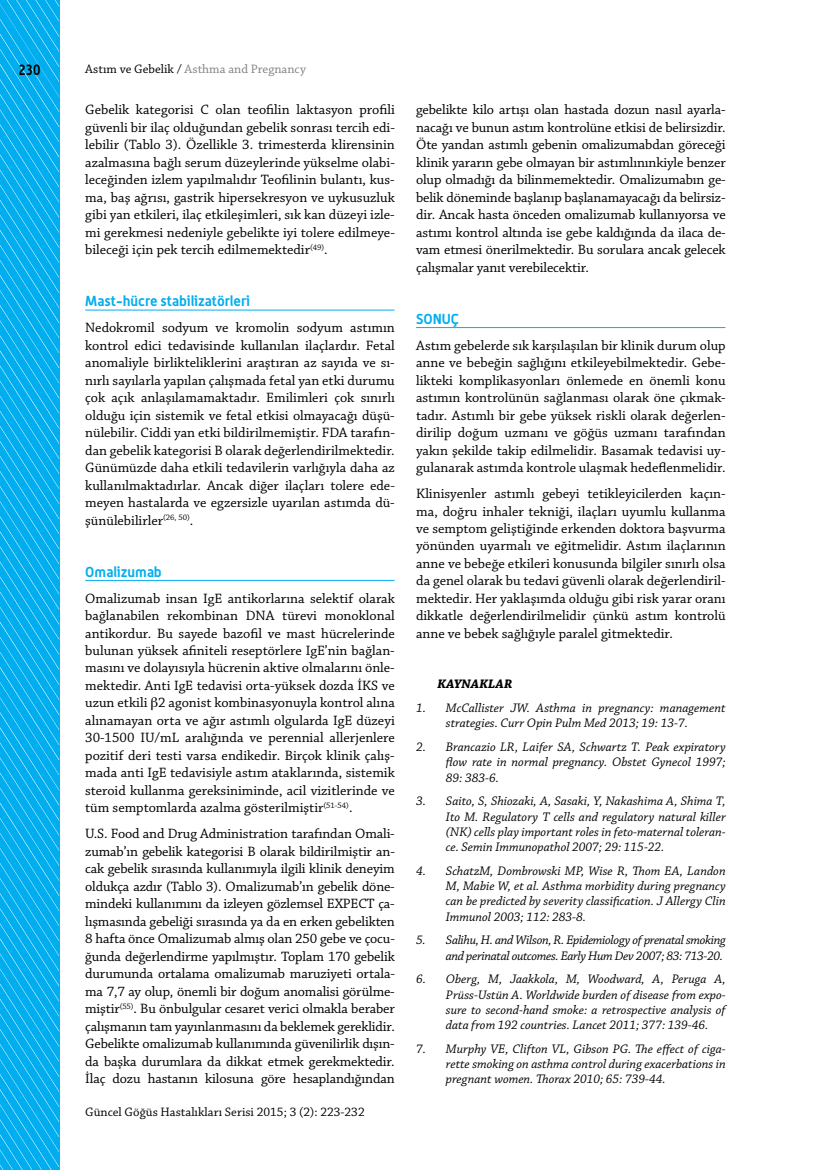
<style>
.page{position:relative;width:830px;height:1170px;background:#fff}
.page>*{position:absolute;margin:0;border:0;box-sizing:border-box;transform-origin:0 0}
.t1{font:700 15px "Alwyn";color:#000;scale:.85 1}
.t2{font:14.25px/17.4px "Chaparral Pro";color:#000;text-align:justify}
.t3{font:700 14.25px "Alwyn";color:#00aeef}
.t4{font:italic 13.05px/15.3px "Chaparral Pro";color:#000;text-align:justify}
.t5{font:italic 13.05px/15.3px "Chaparral Pro";letter-spacing:-.025em;color:#000;text-align:right}
.t6{font:italic 700 13.05px "Chaparral Pro";color:#000}
.t7{font:12.9px "Chaparral Pro";color:#000}
.t8{font:12.9px "Chaparral Pro";color:#808285}
.s1{color:#000}
</style>
<div class="page">
<hr style="left:85px;top:310px;width:309px;height:1px;background:#00aeef">
<hr style="left:85px;top:580px;width:309px;height:1px;background:#00aeef">
<hr style="left:416px;top:327px;width:309px;height:1px;background:#00aeef">
<svg style="left:0;top:0;width:59px;height:1169px;background:#0eb2ef"></svg>
<p class="t1" style="left:18px;top:61px;width:28px">230</p>
<p class="t8" style="left:85px;top:62px;width:222px"><span class="s1">Astım ve Gebelik /</span> Asthma and Pregnancy</p>
<p class="t2" style="left:85px;top:102px;width:311px">Gebelik kategorisi C olan teofilin laktasyon profili güvenli bir ilaç olduğundan gebelik sonrası tercih edi&shy;lebilir (Tablo 3). Özellikle 3. trimesterda klirensinin azalmasına bağlı serum düzeylerinde yükselme olabi&shy;leceğinden izlem yapılmalıdır Teofilinin bulantı, kus&shy;ma, baş ağrısı, gastrik hipersekresyon ve uykusuzluk gibi yan etkileri, ilaç etkileşimleri, sık kan düzeyi izle&shy;mi gerekmesi nedeniyle gebelikte iyi tolere edilmeye&shy;bileceği için pek tercih edilmemektedir<sup>(49)</sup>.</p>
<p class="t3" style="left:85px;top:292px;width:166px">Mast-hücre stabilizatörleri</p>
<p class="t2" style="left:85px;top:319px;width:311px">Nedokromil sodyum ve kromolin sodyum astımın kontrol edici tedavisinde kullanılan ilaçlardır. Fetal anomaliyle birlikteliklerini araştıran az sayıda ve sı&shy;nırlı sayılarla yapılan çalışmada fetal yan etki durumu çok açık anlaşılamamaktadır. Emilimleri çok sınırlı olduğu için sistemik ve fetal etkisi olmayacağı düşü&shy;nülebilir. Ciddi yan etki bildirilmemiştir. FDA tarafın&shy;dan gebelik kategorisi B olarak değerlendirilmektedir.<br>Günümüzde daha etkili tedavilerin varlığıyla daha az kullanılmaktadırlar. Ancak diğer ilaçları tolere ede&shy;meyen hastalarda ve egzersizle uyarılan astımda dü&shy;şünülebilirler<sup>(26,</sup> <sup>50)</sup>.</p>
<p class="t3" style="left:85px;top:562px;width:78px">Omalizumab</p>
<p class="t2" style="left:85px;top:590px;width:311px">Omalizumab insan IgE antikorlarına selektif olarak bağlanabilen rekombinan DNA türevi monoklonal antikordur. Bu sayede bazofil ve mast hücrelerinde bulunan yüksek afiniteli reseptörlere IgE’nin bağlan&shy;masını ve dolayısıyla hücrenin aktive olmalarını önle&shy;mektedir. Anti IgE tedavisi orta-yüksek dozda İKS ve uzun etkili 2 agonist kombinasyonuyla kontrol alına alınamayan orta ve ağır astımlı olgularda IgE düzeyi 30-1500 IU/mL aralığında ve perennial allerjenlere pozitif deri testi varsa endikedir. Birçok klinik çalış&shy;mada anti IgE tedavisiyle astım ataklarında, sistemik steroid kullanma gereksiniminde, acil vizitlerinde ve tüm semptomlarda azalma gösterilmiştir<sup>(51-54)</sup>.</p>
<p class="t2" style="left:85px;top:825px;width:311px">U.S. Food and Drug Administration tarafından Omali&shy;zumab’ın gebelik kategorisi B olarak bildirilmiştir an&shy;cak gebelik sırasında kullanımıyla ilgili klinik deneyim oldukça azdır (Tablo 3). Omalizumab’ın gebelik döne&shy;mindeki kullanımını da izleyen gözlemsel EXPECT ça&shy;lışmasında gebeliği sırasında ya da en erken gebelikten 8 hafta önce Omalizumab almış olan 250 gebe ve çocu&shy;ğunda değerlendirme yapılmıştır. Toplam 170 gebelik durumunda ortalama omalizumab maruziyeti ortala&shy;ma 7,7 ay olup, önemli bir doğum anomalisi görülme&shy;miştir<sup>(55)</sup>. Bu önbulgular cesaret verici olmakla beraber çalışmanın tam yayınlanmasını da beklemek gereklidir.<br>Gebelikte omalizumab kullanımında güvenilirlik dışın&shy;da başka durumlara da dikkat etmek gerekmektedir.<br>İlaç dozu hastanın kilosuna göre hesaplandığından</p>
<p class="t7" style="left:85px;top:1104px;width:281px">Güncel Göğüs Hastalıkları Serisi 2015; 3 (2): 223-232</p>
<p class="t2" style="left:416px;top:102px;width:311px">gebelikte kilo artışı olan hastada dozun nasıl ayarla&shy;nacağı ve bunun astım kontrolüne etkisi de belirsizdir.<br>Öte yandan astımlı gebenin omalizumabdan göreceği klinik yararın gebe olmayan bir astımlınınkiyle benzer olup olmadığı da bilinmemektedir. Omalizumabın ge&shy;belik döneminde başlanıp başlanamayacağı da belirsiz&shy;dir. Ancak hasta önceden omalizumab kullanıyorsa ve astımı kontrol altında ise gebe kaldığında da ilaca de&shy;vam etmesi önerilmektedir. Bu sorulara ancak gelecek çalışmalar yanıt verebilecektir.</p>
<p class="t3" style="left:416px;top:310px;width:45px">SONUÇ</p>
<p class="t2" style="left:416px;top:337px;width:311px">Astım gebelerde sık karşılaşılan bir klinik durum olup anne ve bebeğin sağlığını etkileyebilmektedir. Gebe&shy;likteki komplikasyonları önlemede en önemli konu astımın kontrolünün sağlanması olarak öne çıkmak&shy;tadır. Astımlı bir gebe yüksek riskli olarak değerlen&shy;dirilip doğum uzmanı ve göğüs uzmanı tarafından yakın şekilde takip edilmelidir. Basamak tedavisi uy&shy;gulanarak astımda kontrole ulaşmak hedeflenmelidir.</p>
<p class="t2" style="left:416px;top:485px;width:311px">Klinisyenler astımlı gebeyi tetikleyicilerden kaçın&shy;ma, doğru inhaler tekniği, ilaçları uyumlu kullanma ve semptom geliştiğinde erkenden doktora başvurma yönünden uyarmalı ve eğitmelidir. Astım ilaçlarının anne ve bebeğe etkileri konusunda bilgiler sınırlı olsa da genel olarak bu tedavi güvenli olarak değerlendiril&shy;mektedir. Her yaklaşımda olduğu gibi risk yarar oranı dikkatle değerlendirilmelidir çünkü astım kontrolü anne ve bebek sağlığıyle paralel gitmektedir.</p>
<p class="t6" style="left:437px;top:676px;width:76px">KAYNAKLAR</p>
<p class="t4" style="left:445px;top:701px;width:281px;text-indent:-30px">1. McCallister JW. Asthma in pregnancy: management strategies. Curr Opin Pulm Med 2013; 19: 13-7.</p>
<p class="t4" style="left:445px;top:739px;width:281px;text-indent:-30px">2. Brancazio LR, Laifer SA, Schwartz T. Peak expiratory flow rate in normal pregnancy. Obstet Gynecol 1997; 89: 383-6.</p>
<p class="t4" style="left:445px;top:794px;width:281px;text-indent:-30px">3. Saito, S, Shiozaki, A, Sasaki, Y, Nakashima A, Shima T, Ito M. Regulatory T cells and regulatory natural killer (NK) cells play important roles in feto-maternal toleran&shy;ce. Semin Immunopathol 2007; 29: 115-22.</p>
<p class="t4" style="left:445px;top:863px;width:281px;text-indent:-30px">4. SchatzM, Dombrowski MP, Wise R, Thom EA, Landon M, Mabie W, et al. Asthma morbidity during pregnancy can be predicted by severity classification. J Allergy Clin Immunol 2003; 112: 283-8.</p>
<p class="t5" style="left:416px;top:932px;width:311px">5. Salihu, H. and Wilson, R. Epidemiology of prenatal smoking and perinatal outcomes. Early Hum Dev 2007; 83: 713-20.</p>
<p class="t4" style="left:445px;top:971px;width:281px;text-indent:-30px">6. Oberg, M, Jaakkola, M, Woodward, A, Peruga A, Prüss-Ustün A. Worldwide burden of disease from expo&shy;sure to second-hand smoke: a retrospective analysis of data from 192 countries. Lancet 2011; 377: 139-46.</p>
<p class="t4" style="left:445px;top:1041px;width:281px;text-indent:-30px">7. Murphy VE, Clifton VL, Gibson PG. The effect of ciga&shy;rette smoking on asthma control during exacerbations in pregnant women. Thorax 2010; 65: 739-44.</p>
</div>
